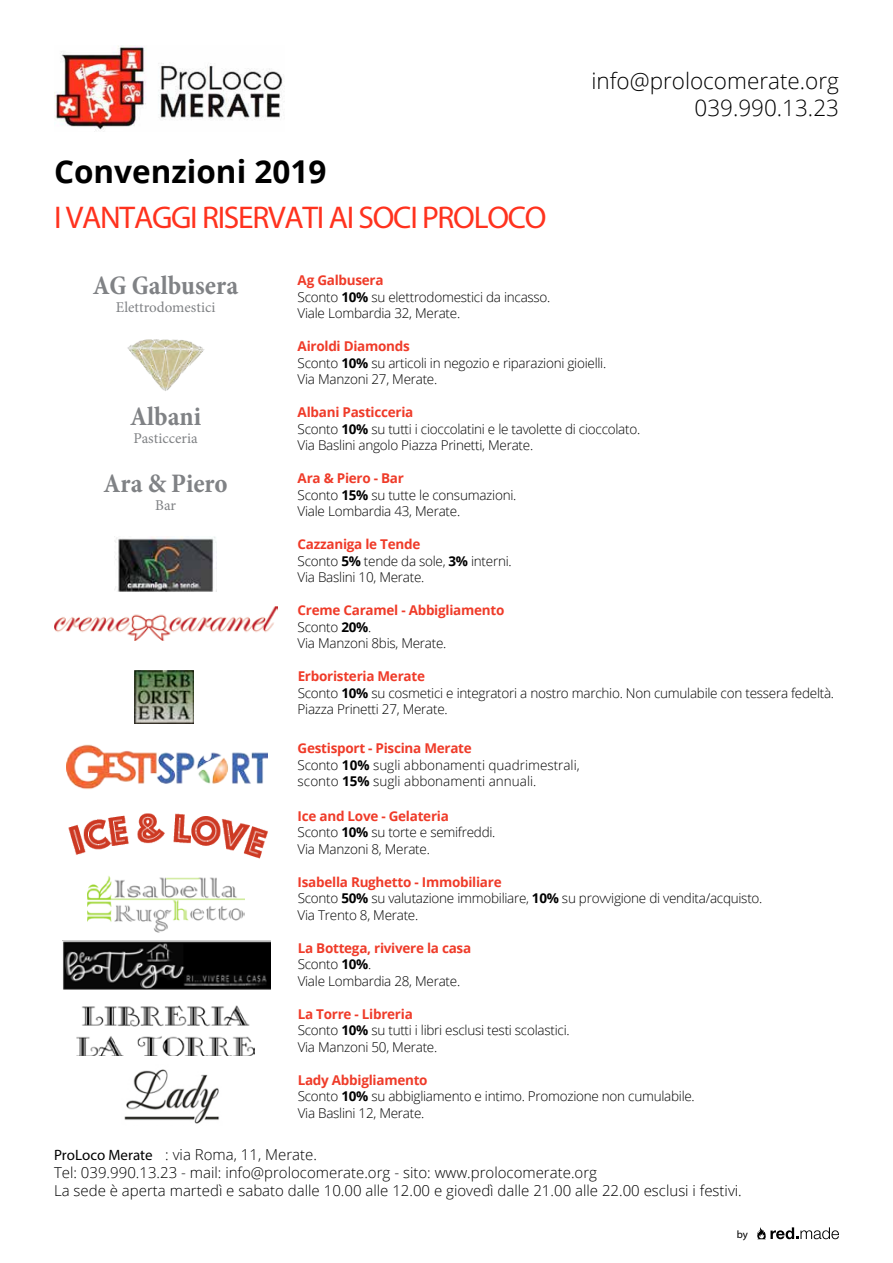
<style>
.page{position:relative;width:893px;height:1263px;background:#fff}
.page>*{position:absolute;margin:0;border:0;box-sizing:border-box;transform-origin:0 0}
.t1{font:31.5px "Open Sans";letter-spacing:-.04em;color:#ff321e}
.t2{font:700 31.5px "Open Sans";color:#000}
.t3{font:700 condensed 27px "Minion Pro";color:#808285}
.t4{font:300 22.5px/27px "Open Sans";color:#000;text-align:right}
.t5{font:300 15px/18px "Open Sans";color:#000}
.t6{font:15px "Minion Pro";color:#808285}
.t7{font:300 13.5px/16.5px "Open Sans";letter-spacing:-.02em;color:#000}
.t8{font:300 13.5px/16.4px "Open Sans";color:#000}
.t9{font:10.8px "Open Sans";color:#000}
.s1{font-weight:700;color:#ef3b29}
.s2{font-weight:700}
.s3{font-weight:400}
</style>
<div class="page">
<img style="left:54px;top:45px;width:229px;height:87px">
<svg style="left:757px;top:1227px;width:82px;height:12px"></svg>
<img style="left:68px;top:813px;width:200px;height:46px">
<img style="left:115px;top:537px;width:102px;height:55px">
<img style="left:135px;top:671px;width:58px;height:53px">
<img style="left:127px;top:339px;width:78px;height:52px">
<img style="left:88px;top:876px;width:157px;height:56px">
<img style="left:62px;top:940px;width:208px;height:50px">
<img style="left:77px;top:1005px;width:178px;height:50px">
<img style="left:124px;top:1069px;width:95px;height:55px">
<img style="left:54px;top:606px;width:223px;height:34px">
<img style="left:66px;top:744px;width:201px;height:46px">
<h1 class="t2" style="left:54px;top:149px;width:274px">Convenzioni 2019</h1>
<h1 class="t1" style="left:54px;top:198px;width:494px">I VANTAGGI RISERVATI AI SOCI PROLOCO</h1>
<h3 class="t4" style="left:591px;top:67px;width:249px">info@prolocomerate.org<br>039.990.13.23</h3>
<h2 class="t3" style="left:93px;top:267px;width:147px">AG Galbusera</h2>
<p class="t6" style="left:116px;top:298px;width:101px">Elettrodomestici</p>
<h2 class="t3" style="left:130px;top:397px;width:73px">Albani</h2>
<p class="t6" style="left:134px;top:428px;width:66px">Pasticceria</p>
<h2 class="t3" style="left:104px;top:465px;width:126px">Ara &amp; Piero</h2>
<p class="t6" style="left:155px;top:495px;width:22px">Bar</p>
<p class="t7" style="left:298px;top:272px;width:254px"><span class="s1">Ag Galbusera<br></span>Sconto <span class="s2">10%</span> su elettrodomestici da incasso.<br>Viale Lombardia 32, Merate.</p>
<p class="t7" style="left:298px;top:338px;width:310px"><span class="s1">Airoldi Diamonds<br></span>Sconto <span class="s2">10%</span> su articoli in negozio e riparazioni gioielli.<br>Via Manzoni 27, Merate.</p>
<p class="t7" style="left:298px;top:404px;width:344px"><span class="s1">Albani Pasticceria<br></span>Sconto <span class="s2">10%</span> su tutti i cioccolatini e le tavolette di cioccolato.<br>Via Baslini angolo Piazza Prinetti, Merate.</p>
<p class="t7" style="left:298px;top:470px;width:220px"><span class="s1">Ara &amp; Piero - Bar<br></span>Sconto <span class="s2">15%</span> su tutte le consumazioni.<br>Viale Lombardia 43, Merate.</p>
<p class="t7" style="left:298px;top:536px;width:216px"><span class="s1">Cazzaniga le Tende<br></span>Sconto <span class="s2">5%</span> tende da sole, <span class="s2">3%</span> interni.<br>Via Baslini 10, Merate.</p>
<p class="t7" style="left:298px;top:602px;width:208px"><span class="s1">Creme Caramel - Abbigliamento<br></span>Sconto <span class="s2">20%</span>.<br>Via Manzoni 8bis, Merate.</p>
<p class="t7" style="left:298px;top:668px;width:538px"><span class="s1">Erboristeria Merate<br></span>Sconto <span class="s2">10%</span> su cosmetici e integratori a nostro marchio. Non cumulabile con tessera fedeltà.<br>Piazza Prinetti 27, Merate.</p>
<p class="t8" style="left:298px;top:740px;width:283px"><span class="s1">Gestisport - Piscina Merate<br></span>Sconto <span class="s2">10%</span> sugli abbonamenti quadrimestrali, sconto <span class="s2">15%</span> sugli abbonamenti annuali.</p>
<p class="t7" style="left:298px;top:807px;width:199px"><span class="s1">Ice and Love - Gelateria<br></span>Sconto <span class="s2">10%</span> su torte e semifreddi.<br>Via Manzoni 8, Merate.</p>
<p class="t7" style="left:298px;top:873px;width:466px"><span class="s1">Isabella Rughetto - Immobiliare<br></span>Sconto <span class="s2">50%</span> su valutazione immobiliare, <span class="s2">10%</span> su provvigione di vendita/acquisto.<br>Via Trento 8, Merate.</p>
<p class="t7" style="left:298px;top:939px;width:175px"><span class="s1">La Bottega, rivivere la casa<br></span>Sconto <span class="s2">10%</span>.<br>Viale Lombardia 28, Merate.</p>
<p class="t7" style="left:298px;top:1005px;width:273px"><span class="s1">La Torre - Libreria<br></span>Sconto <span class="s2">10%</span> su tutti i libri esclusi testi scolastici.<br>Via Manzoni 50, Merate.</p>
<p class="t7" style="left:298px;top:1071px;width:399px"><span class="s1">Lady Abbigliamento<br></span>Sconto <span class="s2">10%</span> su abbigliamento e intimo. Promozione non cumulabile.<br>Via Baslini 12, Merate.</p>
<p class="t5" style="left:54px;top:1145px;width:689px"><span class="s3">ProLoco Merate</span> : via Roma, 11, Merate.<br>Tel: 039.990.13.23 - mail: info@prolocomerate.org - sito: www.prolocomerate.org<br>La sede è aperta martedì e sabato dalle 10.00 alle 12.00 e giovedì dalle 21.00 alle 22.00 esclusi i festivi.</p>
<p class="t9" style="left:737px;top:1228px;width:13px">by</p>
</div>
